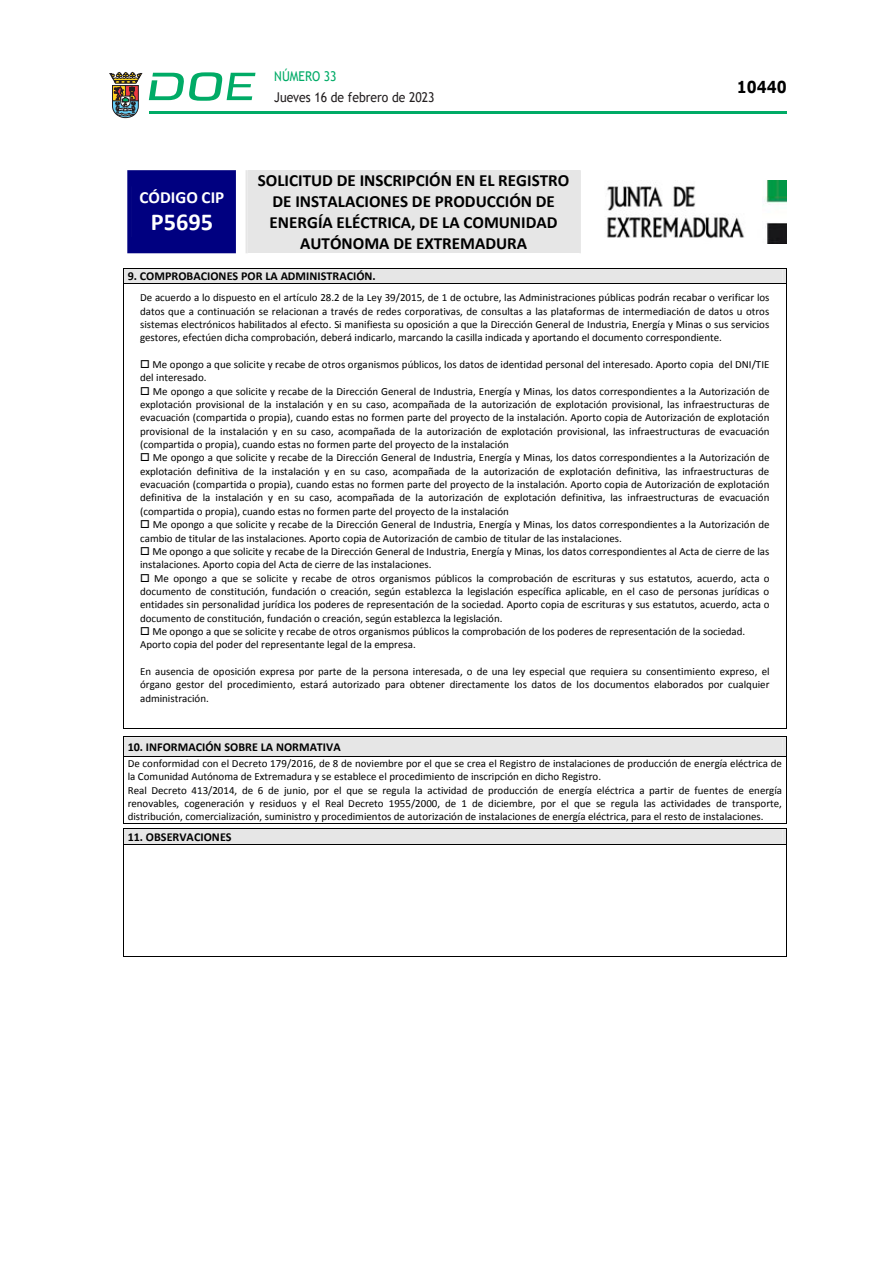
<style>
.page{position:relative;width:893px;height:1263px;background:#fff}
.page>*{position:absolute;margin:0;border:0;box-sizing:border-box;transform-origin:0 0}
.t1{font:700 24.3px "Calibri";color:#fff}
.t2{font:700 17.1px/20.7px "Calibri";color:#000;text-align:center}
.t3{font:700 17.1px "Calibri";color:#fff}
.t4{font:700 16.5px "Verdana";color:#000;scale:.85 1}
.t5{font:13.5px "Trebuchet MS";color:#231f20;scale:.9 1}
.t6{font:13.5px "Trebuchet MS";color:#00ab67;scale:.9 1}
.t7{font:700 12.15px "Calibri";color:#000}
.t8{font:10.95px/13.4px "Calibri";color:#000;text-align:justify}
</style>
<div class="page">
<hr style="left:149px;top:111px;width:638px;height:3px;background:#00ab66">
<svg style="left:109px;top:72px;width:33px;height:46px"></svg>
<svg style="left:149px;top:72px;width:106px;height:29px"></svg>
<div style="left:127px;top:170px;width:109px;height:83px;background:#000080"></div>
<div style="left:132px;top:186px;width:100px;height:21px;background:#000080"></div>
<div style="left:132px;top:207px;width:100px;height:30px;background:#000080"></div>
<hr style="left:580px;top:170px;width:1px;height:83px;background:#e6e6e6">
<hr style="left:246px;top:170px;width:2px;height:83px;background:#e6e6e6">
<div style="left:248px;top:170px;width:332px;height:21px;background:#e6e6e6"></div>
<div style="left:248px;top:191px;width:332px;height:21px;background:#e6e6e6"></div>
<div style="left:248px;top:212px;width:332px;height:20px;background:#e6e6e6"></div>
<div style="left:248px;top:232px;width:332px;height:21px;background:#e6e6e6"></div>
<img style="left:606px;top:180px;width:180px;height:63px">
<div style="left:128px;top:269px;width:654px;height:15px;background:#e6e6e6"></div>
<hr style="left:124px;top:268px;width:662px;height:1px;background:#000">
<svg style="left:123px;top:268px;width:13px;height:16px"></svg>
<hr style="left:136px;top:284px;width:637px;height:1px;background:#000">
<svg style="left:773px;top:268px;width:14px;height:16px"></svg>
<hr style="left:123px;top:284px;width:1px;height:434px;background:#000">
<hr style="left:786px;top:284px;width:1px;height:434px;background:#000">
<hr style="left:124px;top:729px;width:662px;height:1px;background:#000">
<div style="left:123px;top:737px;width:664px;height:20px;background:#e6e6e6"></div>
<hr style="left:123px;top:756px;width:1px;height:67px;background:#000">
<hr style="left:124px;top:823px;width:662px;height:1px;background:#000">
<hr style="left:786px;top:756px;width:1px;height:67px;background:#000">
<hr style="left:782px;top:829px;width:4px;height:15px;background:#e6e6e6">
<hr style="left:124px;top:829px;width:4px;height:15px;background:#e6e6e6">
<div style="left:128px;top:829px;width:654px;height:15px;background:#e6e6e6"></div>
<hr style="left:124px;top:829px;width:662px;height:1px;background:#000">
<hr style="left:124px;top:844px;width:662px;height:1px;background:#000">
<svg style="left:123px;top:823px;width:1px;height:134px"></svg>
<hr style="left:124px;top:957px;width:662px;height:1px;background:#000">
<svg style="left:786px;top:823px;width:1px;height:134px"></svg>
<p class="t6" style="left:274px;top:67px;width:71px">NÚMERO 33</p>
<p class="t5" style="left:274px;top:88px;width:180px">Jueves 16 de febrero de 2023</p>
<h3 class="t4" style="left:737px;top:75px;width:60px">10440</h3>
<p class="t2" style="left:258px;top:170px;width:313px">SOLICITUD DE INSCRIPCIÓN EN EL REGISTRO DE INSTALACIONES DE PRODUCCIÓN DE ENERGÍA ELÉCTRICA, DE LA COMUNIDAD AUTÓNOMA DE EXTREMADURA</p>
<p class="t7" style="left:128px;top:268px;width:249px">9. COMPROBACIONES POR LA ADMINISTRACIÓN.</p>
<p class="t8" style="left:140px;top:291px;width:631px">De acuerdo a lo dispuesto en el artículo 28.2 de la Ley 39/2015, de 1 de octubre, las Administraciones públicas podrán recabar o verificar los datos que a continuación se relacionan a través de redes corporativas, de consultas a las plataformas de intermediación de datos u otros sistemas electrónicos habilitados al efecto. Si manifiesta su oposición a que la Dirección General de Industria, Energía y Minas o sus servicios gestores, efectúen dicha comprobación, deberá indicarlo, marcando la casilla indicada y aportando el documento correspondiente.</p>
<p class="t8" style="left:152px;top:358px;width:618px">Me opongo a que solicite y recabe de otros organismos públicos, los datos de identidad personal del interesado. Aporto copia del DNI/TIE</p>
<p class="t8" style="left:140px;top:371px;width:68px">del interesado.</p>
<p class="t8" style="left:153px;top:384px;width:618px">Me opongo a que solicite y recabe de la Dirección General de Industria, Energía y Minas, los datos correspondientes a la Autorización de</p>
<p class="t8" style="left:140px;top:398px;width:631px">explotación provisional de la instalación y en su caso, acompañada de la autorización de explotación provisional, las infraestructuras de</p>
<p class="t8" style="left:140px;top:411px;width:631px">evacuación (compartida o propia), cuando estas no formen parte del proyecto de la instalación. Aporto copia de Autorización de explotación</p>
<p class="t8" style="left:140px;top:424px;width:631px">provisional de la instalación y en su caso, acompañada de la autorización de explotación provisional, las infraestructuras de evacuación</p>
<p class="t8" style="left:140px;top:438px;width:370px">(compartida o propia), cuando estas no formen parte del proyecto de la instalación</p>
<p class="t8" style="left:153px;top:451px;width:618px">Me opongo a que solicite y recabe de la Dirección General de Industria, Energía y Minas, los datos correspondientes a la Autorización de</p>
<p class="t8" style="left:140px;top:464px;width:631px">explotación definitiva de la instalación y en su caso, acompañada de la autorización de explotación definitiva, las infraestructuras de</p>
<p class="t8" style="left:140px;top:478px;width:631px">evacuación (compartida o propia), cuando estas no formen parte del proyecto de la instalación. Aporto copia de Autorización de explotación</p>
<p class="t8" style="left:140px;top:491px;width:631px">definitiva de la instalación y en su caso, acompañada de la autorización de explotación definitiva, las infraestructuras de evacuación</p>
<p class="t8" style="left:140px;top:505px;width:370px">(compartida o propia), cuando estas no formen parte del proyecto de la instalación</p>
<p class="t8" style="left:153px;top:518px;width:618px">Me opongo a que solicite y recabe de la Dirección General de Industria, Energía y Minas, los datos correspondientes a la Autorización de</p>
<p class="t8" style="left:140px;top:531px;width:483px">cambio de titular de las instalaciones. Aporto copia de Autorización de cambio de titular de las instalaciones.</p>
<p class="t8" style="left:152px;top:545px;width:618px">Me opongo a que solicite y recabe de la Dirección General de Industria, Energía y Minas, los datos correspondientes al Acta de cierre de las</p>
<p class="t8" style="left:140px;top:558px;width:293px">instalaciones. Aporto copia del Acta de cierre de las instalaciones.</p>
<p class="t8" style="left:154px;top:571px;width:617px">Me opongo a que se solicite y recabe de otros organismos públicos la comprobación de escrituras y sus estatutos, acuerdo, acta o</p>
<p class="t8" style="left:140px;top:585px;width:631px">documento de constitución, fundación o creación, según establezca la legislación específica aplicable, en el caso de personas jurídicas o</p>
<p class="t8" style="left:140px;top:598px;width:631px">entidades sin personalidad jurídica los poderes de representación de la sociedad. Aporto copia de escrituras y sus estatutos, acuerdo, acta o</p>
<p class="t8" style="left:140px;top:611px;width:364px">documento de constitución, fundación o creación, según establezca la legislación.</p>
<p class="t8" style="left:152px;top:625px;width:594px">Me opongo a que se solicite y recabe de otros organismos públicos la comprobación de los poderes de representación de la sociedad.</p>
<p class="t8" style="left:140px;top:638px;width:277px">Aporto copia del poder del representante legal de la empresa.</p>
<p class="t8" style="left:140px;top:665px;width:631px">En ausencia de oposición expresa por parte de la persona interesada, o de una ley especial que requiera su consentimiento expreso, el órgano gestor del procedimiento, estará autorizado para obtener directamente los datos de los documentos elaborados por cualquier administración.</p>
<p class="t7" style="left:128px;top:739px;width:215px">10. INFORMACIÓN SOBRE LA NORMATIVA</p>
<p class="t8" style="left:128px;top:757px;width:656px;text-align:left">De conformidad con el Decreto 179/2016, de 8 de noviembre por el que se crea el Registro de instalaciones de producción de energía eléctrica de la Comunidad Autónoma de Extremadura y se establece el procedimiento de inscripción en dicho Registro.<br>Real Decreto 413/2014, de 6 de junio, por el que se regula la actividad de producción de energía eléctrica a partir de fuentes de energía renovables, cogeneración y residuos y el Real Decreto 1955/2000, de 1 de diciembre, por el que se regula las actividades de transporte, distribución, comercialización, suministro y procedimientos de autorización de instalaciones de energía eléctrica, para el resto de instalaciones.</p>
<p class="t7" style="left:128px;top:829px;width:105px">11. OBSERVACIONES</p>
<p class="t3" style="left:140px;top:186px;width:86px">CÓDIGO CIP</p>
<p class="t1" style="left:151px;top:207px;width:64px">P5695</p>
</div>
